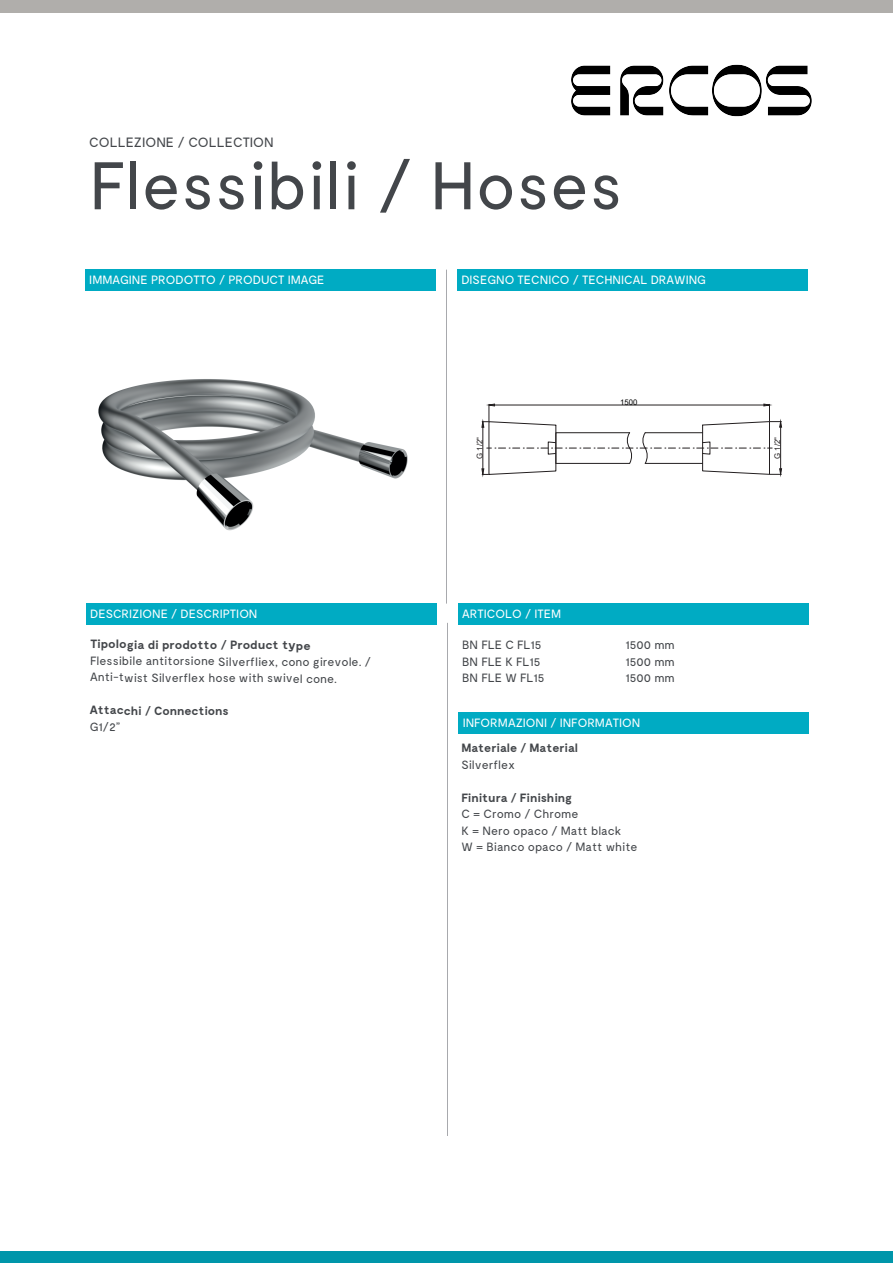
<style>
.page{position:relative;width:893px;height:1263px;background:#fff}
.page>*{position:absolute;margin:0;border:0;box-sizing:border-box;transform-origin:0 0}
.t1{font:67.2px "Moderat";color:#43464a}
.t2{font:13.5px "Moderat";color:#43464a}
.t3{font:12px/16.5px "Moderat";color:#43464a}
.t4{font:12px "Moderat";color:#fff}
.t5{font:700 12px "Moderat";letter-spacing:-.005em;color:#43464a}
.t6{font:7.8px "Arial";color:#231f20}
.t7{font:7.8px "Arial";color:#000001}
</style>
<div class="page">
<div style="left:0;top:0;width:893px;height:12px;background:#b0aeab"></div>
<div style="left:0;top:1251px;width:893px;height:12px;background:#0096aa"></div>
<div style="left:86px;top:604px;width:351px;height:21px;background:#00abc3"></div>
<div style="left:458px;top:604px;width:351px;height:21px;background:#00abc3"></div>
<div style="left:85px;top:270px;width:351px;height:21px;background:#00abc3"></div>
<div style="left:457px;top:270px;width:351px;height:21px;background:#00abc3"></div>
<hr style="left:446px;top:270px;width:1px;height:334px;background:#a8a9ad">
<hr style="left:447px;top:623px;width:1px;height:513px;background:#a8a9ad">
<div style="left:458px;top:713px;width:351px;height:21px;background:#00abc3"></div>
<img style="left:98px;top:379px;width:310px;height:152px">
<svg style="left:481px;top:403px;width:301px;height:72px"></svg>
<img style="left:571px;top:64px;width:241px;height:53px">
<p class="t2" style="left:89px;top:135px;width:186px">COLLEZIONE / COLLECTION</p>
<h1 class="t1" style="left:89px;top:148px;width:535px">Flessibili / Hoses</h1>
<p class="t4" style="left:89px;top:273px;width:237px">IMMAGINE PRODOTTO / PRODUCT IMAGE</p>
<p class="t4" style="left:461px;top:273px;width:246px">DISEGNO TECNICO / TECHNICAL DRAWING</p>
<p class="t7" style="left:620px;top:396px;width:19px">1500</p>
<p class="t6" style="left:474px;top:459px;width:23px;rotate:-90deg">G 1/2"</p>
<p class="t6" style="left:772px;top:459px;width:23px;rotate:-90deg">G 1/2"</p>
<p class="t4" style="left:90px;top:607px;width:169px">DESCRIZIONE / DESCRIPTION</p>
<p class="t4" style="left:462px;top:607px;width:101px">ARTICOLO / ITEM</p>
<p class="t3" style="left:462px;top:637px;width:84px">BN FLE C FL15<br>BN FLE K FL15<br>BN FLE W FL15</p>
<p class="t5" style="left:90px;top:638px;width:222px">Tipologia di prodotto / Product type</p>
<p class="t3" style="left:90px;top:654px;width:282px">Flessibile antitorsione Silverfliex, cono girevole. /<br>Anti-twist Silverflex hose with swivel cone.</p>
<p class="t5" style="left:90px;top:704px;width:140px">Attacchi / Connections</p>
<p class="t3" style="left:90px;top:719px;width:32px">G1/2”</p>
<p class="t3" style="left:626px;top:637px;width:51px;text-align:justify">1500 mm 1500 mm 1500 mm</p>
<p class="t4" style="left:463px;top:716px;width:179px">INFORMAZIONI / INFORMATION</p>
<p class="t5" style="left:461px;top:741px;width:118px">Materiale / Material</p>
<p class="t3" style="left:461px;top:757px;width:55px">Silverflex</p>
<p class="t5" style="left:461px;top:791px;width:112px">Finitura / Finishing</p>
<p class="t3" style="left:461px;top:806px;width:178px">C = Cromo / Chrome<br>K = Nero opaco / Matt black<br>W = Bianco opaco / Matt white</p>
</div>
